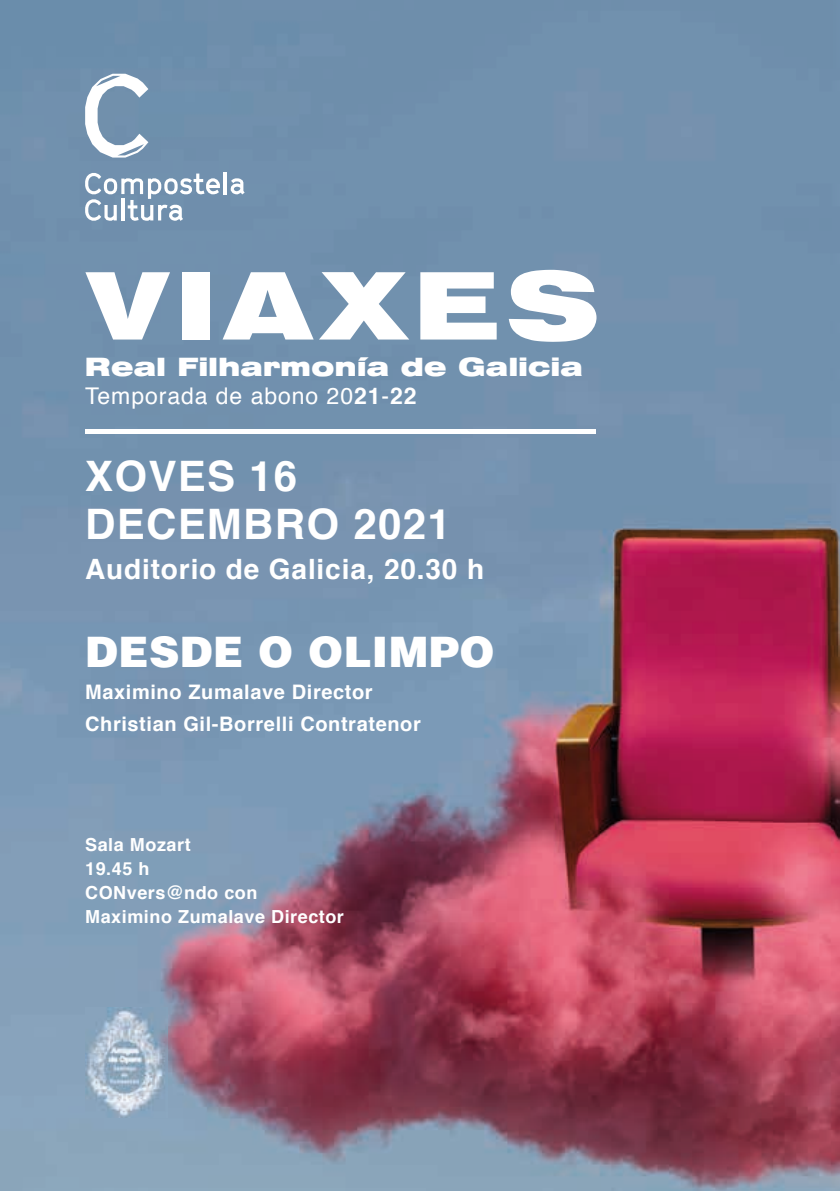
<style>
.page{position:relative;width:840px;height:1191px;background:#fff}
.page>*{position:absolute;margin:0;border:0;box-sizing:border-box;transform-origin:0 0}
.t1{font:700 96px "Helvetica Extended BQ";letter-spacing:.08em;color:#fff}
.t2{font:700 42px/48px "Helvetica";letter-spacing:.03em;color:#fff}
.t3{font:900 42px "Helvetica LT Std";letter-spacing:.01em;color:#fff}
.t4{font:700 28px "Helvetica";letter-spacing:.03em;color:#fff}
.t5{font:700 26px "Helvetica Extended BQ";letter-spacing:.02em;color:#fff}
.t6{font:23px "Helvetica";letter-spacing:.04em;color:#fff}
.t7{font:700 20px/32px "Helvetica";letter-spacing:.03em;color:#fff}
.t8{font:700 18px/24px "Helvetica";letter-spacing:.03em;color:#fff}
.s1{font-weight:700}
</style>
<div class="page">
<img style="left:0;top:0;width:839px;height:1191px">
<svg style="left:85px;top:74px;width:63px;height:84px"></svg>
<hr style="left:224px;top:172px;width:3px;height:22px;background:#fff">
<svg style="left:230px;top:178px;width:14px;height:16px"></svg>
<svg style="left:85px;top:173px;width:135px;height:48px"></svg>
<hr style="left:85px;top:429px;width:510px;height:4px;background:#fff">
<img style="left:85px;top:1007px;width:82px;height:110px">
<h1 class="t1" style="left:85px;top:250px;width:514px">VIAXES</h1>
<h3 class="t5" style="left:85px;top:351px;width:499px">Real Filharmonía de Galicia</h3>
<p class="t6" style="left:85px;top:378px;width:333px">Temporada de abono 20<span class="s1">21</span>-<span class="s1">22</span></p>
<h2 class="t2" style="left:85px;top:452px;width:367px">XOVES 16<br>DECEMBRO 2021</h2>
<h3 class="t4" style="left:85px;top:546px;width:400px">Auditorio de Galicia, 20.30 h</h3>
<h2 class="t3" style="left:85px;top:624px;width:411px">DESDE O OLIMPO</h2>
<p class="t7" style="left:85px;top:676px;width:337px">Maximino Zumalave Director<br>Christian Gil-Borrelli Contratenor</p>
<p class="t8" style="left:85px;top:832px;width:260px">Sala Mozart<br>19.45 h<br>CONvers@ndo con<br>Maximino Zumalave Director</p>
</div>
